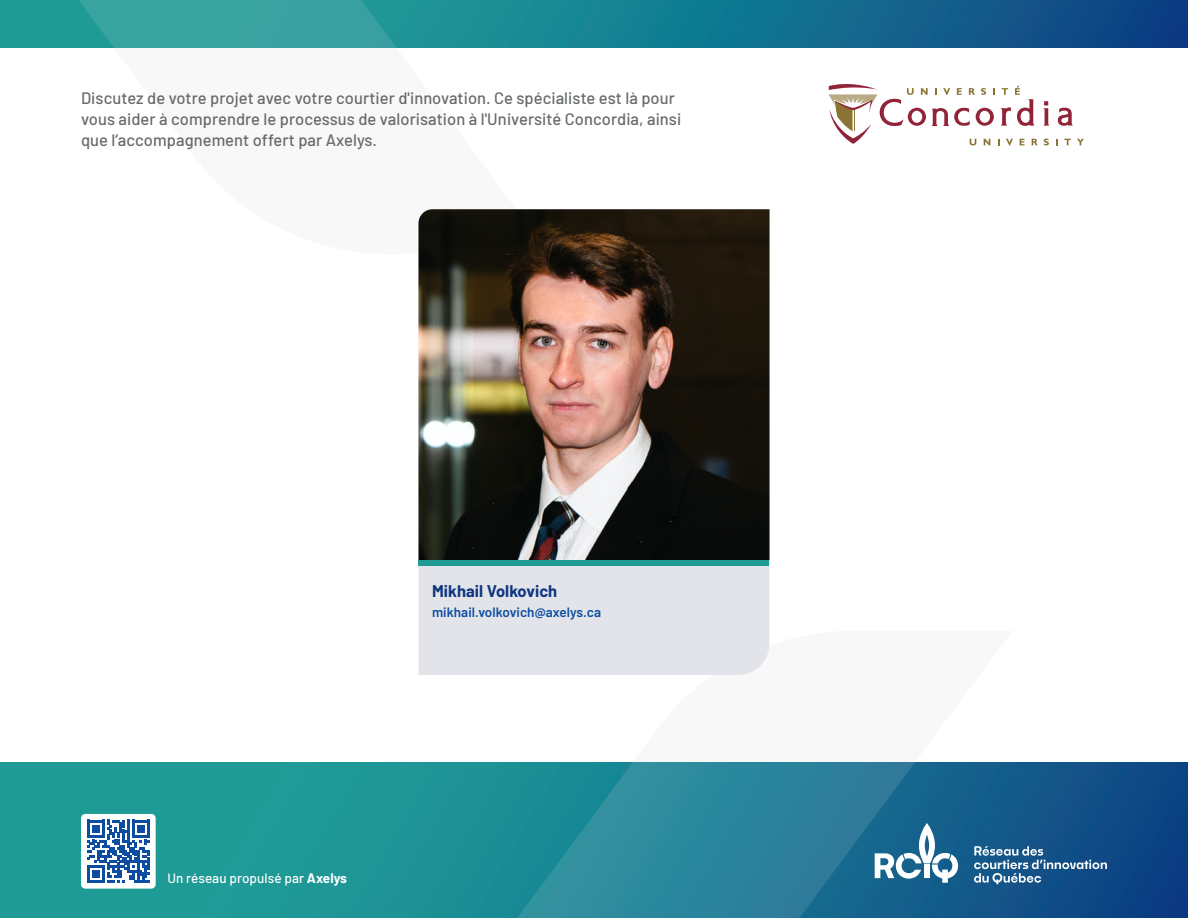
<style>
.page{position:relative;width:1188px;height:918px;background:#fff}
.page>*{position:absolute;margin:0;border:0;box-sizing:border-box;transform-origin:0 0}
.t1{font:500 16.5px/21px "Barlow";letter-spacing:.005em;color:#676a6a}
.t2{font:700 16.5px "Barlow";letter-spacing:.005em;color:#0d3680}
.t3{font:600 13.5px "Barlow";letter-spacing:.005em;color:#0d4da1}
.t4{font:500 13.5px "Barlow";letter-spacing:.005em;color:#fff}
.s1{font-weight:700}
</style>
<div class="page">
<svg style="left:0;top:763px;width:1188px;height:155px;background:#1a8291"></svg>
<svg style="left:523px;top:0;width:665px;height:47px;background:#11668d"></svg>
<svg style="left:420px;top:762px;width:592px;height:156px;background:#228097"></svg>
<svg style="left:0;top:0;width:523px;height:48px;background:#2c9c9b"></svg>
<div style="left:418px;top:566px;width:352px;height:109px;background:#e3e4e9"></div>
<img style="left:418px;top:209px;width:352px;height:351px">
<div style="left:418px;top:560px;width:352px;height:6px;background:#1f9b96"></div>
<svg style="left:1058px;top:108px;width:15px;height:18px"></svg>
<svg style="left:1043px;top:101px;width:6px;height:25px"></svg>
<svg style="left:1044px;top:139px;width:5px;height:6px"></svg>
<svg style="left:1056px;top:139px;width:2px;height:6px"></svg>
<svg style="left:1064px;top:139px;width:7px;height:6px"></svg>
<svg style="left:1077px;top:139px;width:7px;height:6px"></svg>
<svg style="left:829px;top:84px;width:208px;height:61px"></svg>
<svg style="left:974px;top:846px;width:133px;height:38px;background:#3f719e"></svg>
<svg style="left:875px;top:823px;width:83px;height:60px"></svg>
<div style="left:81px;top:814px;width:75px;height:75px;background:#fff;border-radius:4px"></div>
<svg style="left:87px;top:820px;width:63px;height:63px"></svg>
<p class="t1" style="left:81px;top:86px;width:602px">Discutez de votre projet avec votre courtier d'innovation. Ce spécialiste est là pour vous aider à comprendre le processus de valorisation à l'Université Concordia, ainsi que l’accompagnement offert par Axelys.</p>
<p class="t2" style="left:432px;top:579px;width:127px">Mikhail Volkovich</p>
<p class="t3" style="left:432px;top:602px;width:171px">mikhail.volkovich@axelys.ca</p>
<p class="t4" style="left:167px;top:868px;width:181px">Un réseau propulsé par <span class="s1">Axelys</span></p>
</div>
